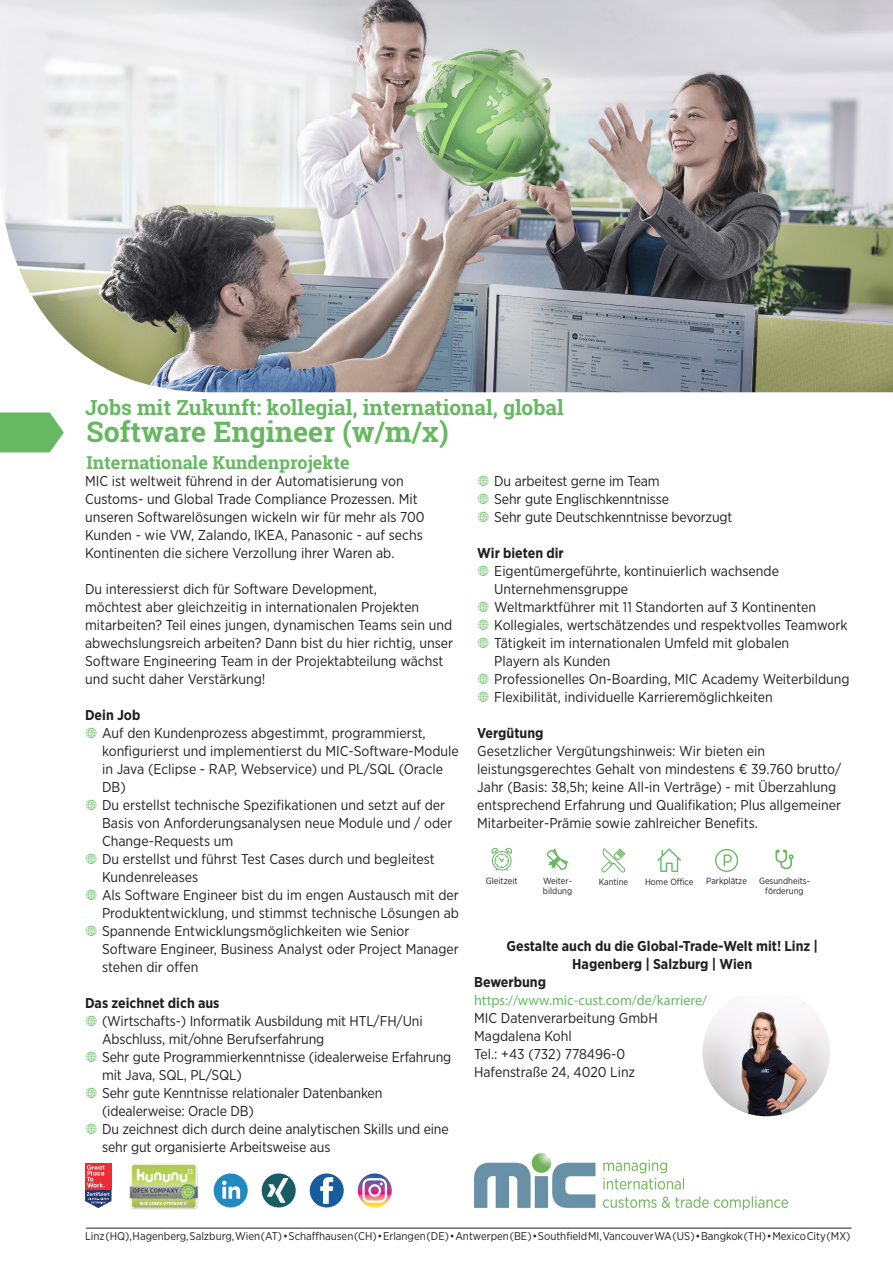
<style>
.page{position:relative;width:893px;height:1263px;background:#fff}
.page>*{position:absolute;margin:0;border:0;box-sizing:border-box;transform-origin:0 0}
.t1{font:700 28.5px "Roboto Slab";color:#67b862}
.t2{font:700 21px "Roboto Slab";color:#67b862}
.t3{font:700 18px "Roboto Slab";color:#67b862}
.t4{font:14.25px/18px "Gotham Narrow";color:#231f20}
.t5{font:700 14.25px/18px "Gotham Narrow";color:#231f20;text-align:center}
.t6{font:14.25px "Myriad Pro";color:#67b862}
.t7{font:11.25px "Gotham Narrow";color:#231f20}
.t8{font:9px/10.5px "Gotham Narrow";color:#231f20;text-align:center}
.s1{color:#67b862}
</style>
<div class="page">
<hr style="left:86px;top:1228px;width:765px;height:1px;background:#231f20">
<img style="left:474px;top:1153px;width:313px;height:56px">
<img style="left:130px;top:1164px;width:68px;height:45px">
<svg style="left:214px;top:1173px;width:34px;height:34px"></svg>
<div style="left:262px;top:1173px;width:34px;height:34px;background:#185d64;border-radius:50%"></div>
<svg style="left:267px;top:1178px;width:21px;height:25px"></svg>
<svg style="left:358px;top:1173px;width:34px;height:34px"></svg>
<svg style="left:362px;top:1178px;width:25px;height:25px"></svg>
<div style="left:310px;top:1173px;width:34px;height:34px;background:#175d9e;border-radius:50%"></div>
<svg style="left:320px;top:1177px;width:13px;height:27px"></svg>
<svg style="left:85px;top:1163px;width:26px;height:45px"></svg>
<svg style="left:0;top:412px;width:64px;height:40px;background:#79c075"></svg>
<img style="left:0;top:0;width:893px;height:392px">
<svg style="left:491px;top:847px;width:21px;height:24px"></svg>
<svg style="left:547px;top:848px;width:21px;height:22px"></svg>
<svg style="left:715px;top:849px;width:23px;height:23px"></svg>
<svg style="left:601px;top:848px;width:25px;height:25px"></svg>
<svg style="left:775px;top:849px;width:19px;height:20px"></svg>
<svg style="left:657px;top:848px;width:24px;height:24px"></svg>
<img style="left:702px;top:1011px;width:128px;height:105px">
<p class="t2" style="left:85px;top:393px;width:480px">Jobs mit Zukunft: kollegial, international, global</p>
<p class="t1" style="left:87px;top:412px;width:364px">Software Engineer (w/m/x)</p>
<p class="t3" style="left:87px;top:450px;width:265px">Internationale Kundenprojekte</p>
<p class="t4" style="left:85px;top:471px;width:320px">MIC ist weltweit führend in der Automatisierung von</p>
<p class="t4" style="left:85px;top:489px;width:341px">Customs- und Global Trade Compliance Prozessen. Mit unseren Softwarelösungen wickeln wir für mehr als 700<br>Kunden - wie VW, Zalando, IKEA, Panasonic - auf sechs Kontinenten die sichere Verzollung ihrer Waren ab.</p>
<p class="t4" style="left:85px;top:579px;width:370px">Du interessierst dich für Software Development,<br>möchtest aber gleichzeitig in internationalen Projekten mitarbeiten? Teil eines jungen, dynamischen Teams sein und abwechslungsreich arbeiten? Dann bist du hier richtig, unser Software Engineering Team in der Projektabteilung wächst und sucht daher Verstärkung!</p>
<p class="t5" style="left:85px;top:705px;width:57px">Dein Job</p>
<p class="t4" style="left:102px;top:723px;width:358px;text-indent:-17px"><span class="s1">■</span> Auf den Kundenprozess abgestimmt, programmierst, konfigurierst und implementierst du MIC-Software-Module in Java (Eclipse - RAP, Webservice) und PL/SQL (Oracle DB)</p>
<p class="t4" style="left:102px;top:795px;width:352px;text-indent:-17px"><span class="s1">■</span> Du erstellst technische Spezifikationen und setzt auf der<br>Basis von Anforderungsanalysen neue Module und / oder<br>Change-Requests um</p>
<p class="t4" style="left:102px;top:849px;width:334px;text-indent:-17px"><span class="s1">■</span> Du erstellst und führst Test Cases durch und begleitest<br>Kundenreleases</p>
<p class="t4" style="left:85px;top:885px;width:375px;text-align:right"><span class="s1">■</span> Als Software Engineer bist du im engen Austausch mit der<br>Produktentwicklung, und stimmst technische Lösungen ab</p>
<p class="t4" style="left:102px;top:921px;width:358px;text-indent:-17px"><span class="s1">■</span> Spannende Entwicklungsmöglichkeiten wie Senior<br>Software Engineer, Business Analyst oder Project Manager stehen dir offen</p>
<p class="t5" style="left:85px;top:993px;width:136px">Das zeichnet dich aus</p>
<p class="t4" style="left:102px;top:1011px;width:322px;text-indent:-17px"><span class="s1">■</span> (Wirtschafts-) Informatik Ausbildung mit HTL/FH/Uni<br>Abschluss, mit/ohne Berufserfahrung</p>
<p class="t4" style="left:102px;top:1047px;width:351px;text-indent:-17px"><span class="s1">■</span> Sehr gute Programmierkenntnisse (idealerweise Erfahrung mit Java, SQL, PL/SQL)</p>
<p class="t4" style="left:102px;top:1083px;width:282px;text-indent:-17px"><span class="s1">■</span> Sehr gute Kenntnisse relationaler Datenbanken (idealerweise: Oracle DB)</p>
<p class="t4" style="left:102px;top:1119px;width:348px;text-indent:-17px"><span class="s1">■</span> Du zeichnest dich durch deine analytischen Skills und eine sehr gut organisierte Arbeitsweise aus</p>
<p class="t4" style="left:477px;top:471px;width:184px"><span class="s1">■</span> Du arbeitest gerne im Team</p>
<p class="t4" style="left:477px;top:489px;width:193px"><span class="s1">■</span> Sehr gute Englischkenntnisse</p>
<p class="t4" style="left:477px;top:507px;width:257px"><span class="s1">■</span> Sehr gute Deutschkenntnisse bevorzugt</p>
<p class="t5" style="left:477px;top:543px;width:88px">Wir bieten dir</p>
<p class="t4" style="left:494px;top:561px;width:286px;text-indent:-17px"><span class="s1">■</span> Eigentümergeführte, kontinuierlich wachsende<br>Unternehmensgruppe</p>
<p class="t4" style="left:477px;top:597px;width:340px"><span class="s1">■</span> Weltmarktführer mit 11 Standorten auf 3 Kontinenten</p>
<p class="t4" style="left:477px;top:615px;width:372px"><span class="s1">■</span> Kollegiales, wertschätzendes und respektvolles Teamwork</p>
<p class="t4" style="left:494px;top:633px;width:296px;text-indent:-17px"><span class="s1">■</span> Tätigkeit im internationalen Umfeld mit globalen<br>Playern als Kunden</p>
<p class="t4" style="left:477px;top:669px;width:374px"><span class="s1">■</span> Professionelles On-Boarding, MIC Academy Weiterbildung</p>
<p class="t4" style="left:477px;top:687px;width:297px"><span class="s1">■</span> Flexibilität, individuelle Karrieremöglichkeiten</p>
<p class="t5" style="left:477px;top:723px;width:68px">Vergütung</p>
<p class="t4" style="left:477px;top:741px;width:366px">Gesetzlicher Vergütungshinweis: Wir bieten ein leistungsgerechtes Gehalt von mindestens € 39.760 brutto/ Jahr (Basis: 38,5h; keine All-in Verträge) - mit Überzahlung entsprechend Erfahrung und Qualifikation; Plus allgemeiner Mitarbeiter-Prämie sowie zahlreicher Benefits.</p>
<p class="t8" style="left:486px;top:875px;width:33px">Gleitzeit</p>
<p class="t8" style="left:543px;top:875px;width:30px">Weiter-</p>
<p class="t8" style="left:645px;top:876px;width:50px">Home Office</p>
<p class="t8" style="left:543px;top:886px;width:31px">bildung</p>
<p class="t8" style="left:599px;top:876px;width:31px">Kantine</p>
<p class="t8" style="left:706px;top:875px;width:42px">Parkplätze</p>
<p class="t8" style="left:759px;top:875px;width:53px">Gesundheits&shy;förderung</p>
<p class="t5" style="left:506px;top:937px;width:313px">Gestalte auch du die Global-Trade-Welt mit! Linz |<br>Hagenberg | Salzburg | Wien</p>
<p class="t5" style="left:474px;top:973px;width:73px">Bewerbung</p>
<p class="t6" style="left:474px;top:992px;width:234px">https://www.mic-cust.com/de/karriere/</p>
<p class="t4" style="left:474px;top:1009px;width:185px">MIC Datenverarbeitung GmbH</p>
<p class="t4" style="left:474px;top:1027px;width:99px">Magdalena Kohl</p>
<p class="t4" style="left:474px;top:1045px;width:152px">Tel.: +43 (732) 778496-0</p>
<p class="t4" style="left:474px;top:1063px;width:163px">Hafenstraße 24, 4020 Linz</p>
<p class="t7" style="left:85px;top:1229px;width:767px">Linz (HQ), Hagenberg, Salzburg, Wien (AT) • Schaffhausen (CH) • Erlangen (DE) • Antwerpen (BE) • Southfield MI, Vancouver WA (US) • Bangkok (TH) • Mexico City (MX)</p>
</div>
